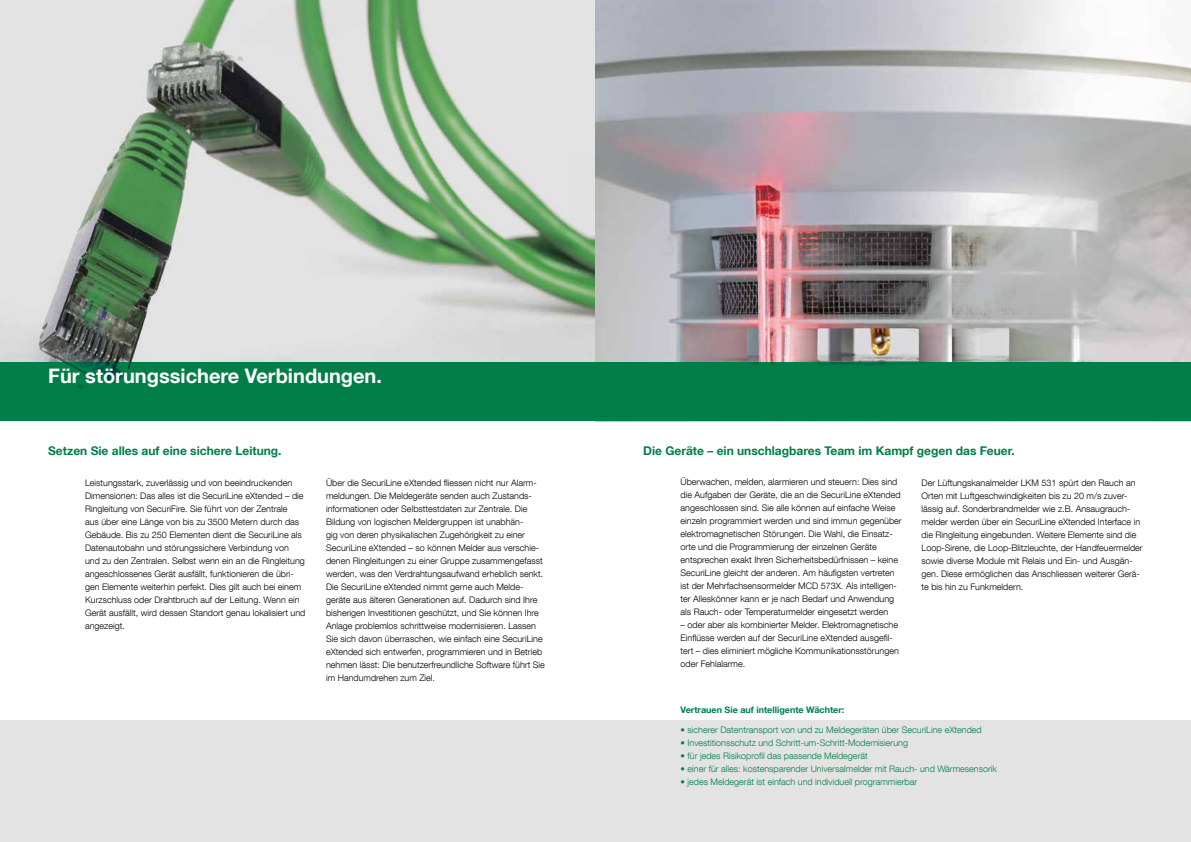
<style>
.page{position:relative;width:1191px;height:842px;background:#fff}
.page>*{position:absolute;margin:0;border:0;box-sizing:border-box;transform-origin:0 0}
.t1{font:700 20px "Helvetica Neue LT Com";color:#fff}
.t2{font:700 12px "Helvetica Neue LT Com";color:#007e48}
.t3{font:300 9px/13px "Helvetica Neue LT Com";color:#000}
.t4{font:300 9px "Helvetica Neue LT Com";color:#007e48}
.t5{font:700 9px "Helvetica Neue LT Com";color:#007e48}
</style>
<div class="page">
<div style="left:0;top:720px;width:1191px;height:122px;background:#e3e3e3"></div>
<img style="left:0;top:0;width:595px;height:421px">
<svg style="left:595px;top:0;width:596px;height:421px;background:#b5b0b4"></svg>
<div style="left:0;top:362px;width:1191px;height:58px;background:#007e48"></div>
<h1 class="t1" style="left:48px;top:363px;width:335px">Für störungssichere Verbindungen.</h1>
<h2 class="t2" style="left:48px;top:443px;width:235px">Setzen Sie alles auf eine sichere Leitung.</h2>
<h2 class="t2" style="left:643px;top:443px;width:373px">Die Geräte – ein unschlagbares Team im Kampf gegen das Feuer.</h2>
<p class="t3" style="left:921px;top:476px;width:223px">Der Lüftungskanalmelder LKM 531 spürt den Rauch an Orten mit Luftgeschwindigkeiten bis zu 20 m/s zuver&shy;lässig auf. Sonderbrandmelder wie z.B. Ansaugrauch&shy;melder werden über ein SecuriLine eXtended Interface in die Ringleitung eingebunden. Weitere Elemente sind die Loop-Sirene, die Loop-Blitzleuchte, der Handfeuermelder sowie diverse Module mit Relais und Ein- und Ausgän&shy;gen. Diese ermöglichen das Anschliessen weiterer Gerä&shy;te bis hin zu Funkmeldern.</p>
<p class="t3" style="left:85px;top:476px;width:222px">Leistungsstark, zuverlässig und von beeindruckenden Dimensionen: Das alles ist die SecuriLine eXtended – die Ringleitung von SecuriFire. Sie führt von der Zentrale<br>aus über eine Länge von bis zu 3500 Metern durch das Gebäude. Bis zu 250 Elementen dient die SecuriLine als Datenautobahn und störungssichere Verbindung von und zu den Zentralen. Selbst wenn ein an die Ringleitung angeschlossenes Gerät ausfällt, funktionieren die übri&shy;gen Elemente weiterhin perfekt. Dies gilt auch bei einem Kurzschluss oder Drahtbruch auf der Leitung. Wenn ein Gerät ausfällt, wird dessen Standort genau lokalisiert und angezeigt.</p>
<p class="t3" style="left:326px;top:476px;width:220px">Über die SecuriLine eXtended fliessen nicht nur Alarm&shy;meldungen. Die Meldegeräte senden auch Zustands&shy;informationen oder Selbsttestdaten zur Zentrale. Die Bildung von logischen Meldergruppen ist unabhän-<br>gig von deren physikalischen Zugehörigkeit zu einer SecuriLine eXtended – so können Melder aus verschie&shy;denen Ringleitungen zu einer Gruppe zusammengefasst werden, was den Verdrahtungsaufwand erheblich senkt.<br>Die SecuriLine eXtended nimmt gerne auch Melde&shy;geräte aus älteren Generationen auf. Dadurch sind Ihre bisherigen Investitionen geschützt, und Sie können Ihre Anlage problemlos schrittweise modernisieren. Lassen Sie sich davon überraschen, wie einfach eine SecuriLine eXtended sich entwerfen, programmieren und in Betrieb nehmen lässt: Die benutzerfreundliche Software führt Sie im Handumdrehen zum Ziel.</p>
<p class="t3" style="left:680px;top:476px;width:223px">Überwachen, melden, alarmieren und steuern: Dies sind die Aufgaben der Geräte, die an die SecuriLine eXtended angeschlossen sind. Sie alle können auf einfache Weise einzeln programmiert werden und sind immun gegenüber elektromagnetischen Störungen. Die Wahl, die Einsatz&shy;orte und die Programmierung der einzelnen Geräte entsprechen exakt Ihren Sicherheitsbedürfnissen – keine SecuriLine gleicht der anderen. Am häufigsten vertreten ist der Mehrfachsensormelder MCD 573X. Als intelligen&shy;ter Alleskönner kann er je nach Bedarf und Anwendung als Rauch- oder Temperaturmelder eingesetzt werden</p>
<p class="t3" style="left:680px;top:618px;width:220px">– oder aber als kombinierter Melder. Elektromagnetische Einflüsse werden auf der SecuriLine eXtended ausgefil&shy;tert – dies eliminiert mögliche Kommunikationsstörungen oder Fehlalarme.</p>
<p class="t5" style="left:680px;top:704px;width:165px">Vertrauen Sie auf intelligente Wächter:</p>
<p class="t4" style="left:680px;top:724px;width:303px">• sicherer Datentransport von und zu Meldegeräten über SecuriLine eXtended</p>
<p class="t4" style="left:680px;top:737px;width:229px">• Investitionsschutz und Schritt-um-Schritt-Modernisierung</p>
<p class="t4" style="left:680px;top:750px;width:189px">• für jedes Risikoprofil das passende Meldegerät</p>
<p class="t4" style="left:680px;top:763px;width:318px">• einer für alles: kostensparender Universalmelder mit Rauch- und Wärmesensorik</p>
<p class="t4" style="left:680px;top:776px;width:238px">• jedes Meldegerät ist einfach und individuell programmierbar</p>
</div>
